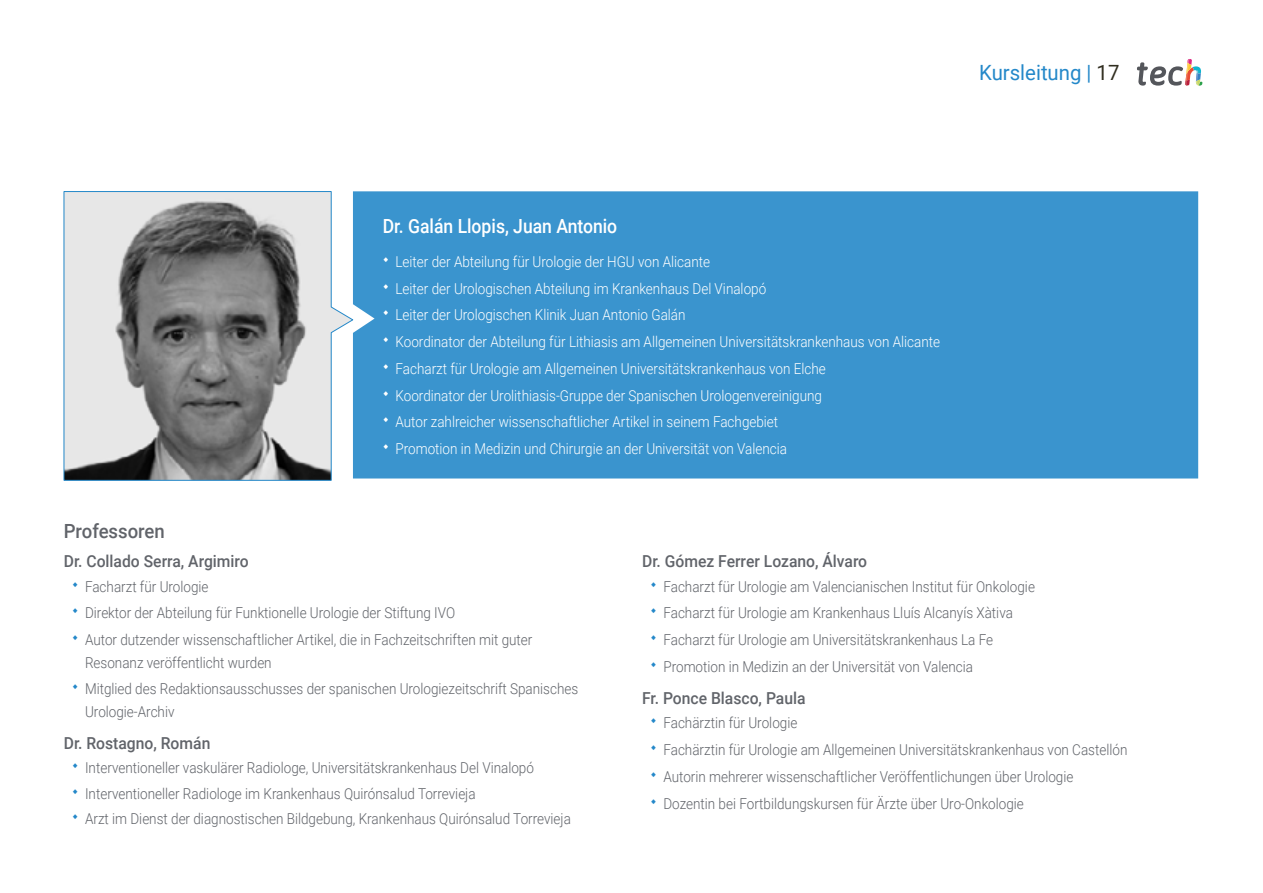
<style>
.page{position:relative;width:1263px;height:893px;background:#fff}
.page>*{position:absolute;margin:0;border:0;box-sizing:border-box;transform-origin:0 0}
.t1{font:21px "Roboto";color:#2488c9}
.t2{font:500 19.5px "Roboto";color:#fff;scale:.9 1}
.t3{font:500 19.5px "Roboto";color:#61646a;scale:.95 1}
.t4{font:500 16.5px "Roboto";color:#61646a;scale:.95 1}
.t5{font:300 15px/26.7px "Roboto";color:#61646a;scale:.9 1}
.t6{font:300 15px/26.7px "Roboto";color:#fff;scale:.9 1}
.s1{color:#312e20}
</style>
<div class="page">
<svg style="left:1137px;top:59px;width:65px;height:27px"></svg>
<div style="left:353px;top:191px;width:845px;height:287px;background:#3a94ce"></div>
<svg style="left:64px;top:191px;width:289px;height:290px;background:#a5a6a6"></svg>
<svg style="left:384px;top:257px;width:4px;height:5px"></svg>
<svg style="left:384px;top:284px;width:4px;height:5px"></svg>
<svg style="left:384px;top:310px;width:4px;height:5px"></svg>
<svg style="left:384px;top:337px;width:4px;height:5px"></svg>
<svg style="left:384px;top:364px;width:4px;height:5px"></svg>
<svg style="left:384px;top:391px;width:4px;height:5px"></svg>
<svg style="left:384px;top:417px;width:4px;height:5px"></svg>
<svg style="left:384px;top:444px;width:4px;height:5px"></svg>
<h1 class="t1" style="left:979px;top:57px;width:142px">Kursleitung | <span class="s1">17</span></h1>
<h2 class="t2" style="left:383px;top:212px;width:262px">Dr. Galán Llopis, Juan Antonio</h2>
<p class="t6" style="left:395px;top:247px;width:607px">Leiter der Abteilung für Urologie der HGU von Alicante<br>Leiter der Urologischen Abteilung im Krankenhaus Del Vinalopó<br>Leiter der Urologischen Klinik Juan Antonio Galán<br>Koordinator der Abteilung für Lithiasis am Allgemeinen Universitätskrankenhaus von Alicante Facharzt für Urologie am Allgemeinen Universitätskrankenhaus von Elche<br>Koordinator der Urolithiasis-Gruppe der Spanischen Urologenvereinigung<br>Autor zahlreicher wissenschaftlicher Artikel in seinem Fachgebiet<br>Promotion in Medizin und Chirurgie an der Universität von Valencia</p>
<h2 class="t3" style="left:64px;top:517px;width:108px">Professoren</h2>
<p class="t4" style="left:64px;top:549px;width:196px">Dr. Collado Serra, Argimiro</p>
<p class="t5" style="left:85px;top:572px;width:499px">Facharzt für Urologie<br>Direktor der Abteilung für Funktionelle Urologie der Stiftung IVO<br>Autor dutzender wissenschaftlicher Artikel, die in Fachzeitschriften mit guter</p>
<p class="t5" style="left:85px;top:648px;width:550px">Resonanz veröffentlicht wurden<br>Mitglied des Redaktionsausschusses der spanischen Urologiezeitschrift Spanisches</p>
<p class="t5" style="left:85px;top:697px;width:101px">Urologie-Archiv</p>
<p class="t4" style="left:64px;top:731px;width:156px">Dr. Rostagno, Román</p>
<p class="t5" style="left:85px;top:755px;width:541px;line-height:25.5px">Interventioneller vaskulärer Radiologe, Universitätskrankenhaus Del Vinalopó<br>Interventioneller Radiologe im Krankenhaus Quirónsalud Torrevieja<br>Arzt im Dienst der diagnostischen Bildgebung, Krankenhaus Quirónsalud Torrevieja</p>
<p class="t4" style="left:642px;top:549px;width:238px">Dr. Gómez Ferrer Lozano, Álvaro</p>
<p class="t5" style="left:663px;top:572px;width:414px">Facharzt für Urologie am Valencianischen Institut für Onkologie Facharzt für Urologie am Krankenhaus Lluís Alcanyís Xàtiva Facharzt für Urologie am Universitätskrankenhaus La Fe Promotion in Medizin an der Universität von Valencia</p>
<p class="t4" style="left:642px;top:686px;width:174px">Fr. Ponce Blasco, Paula</p>
<p class="t5" style="left:663px;top:709px;width:517px">Fachärztin für Urologie<br>Fachärztin für Urologie am Allgemeinen Universitätskrankenhaus von Castellón Autorin mehrerer wissenschaftlicher Veröffentlichungen über Urologie Dozentin bei Fortbildungskursen für Ärzte über Uro-Onkologie</p>
</div>
